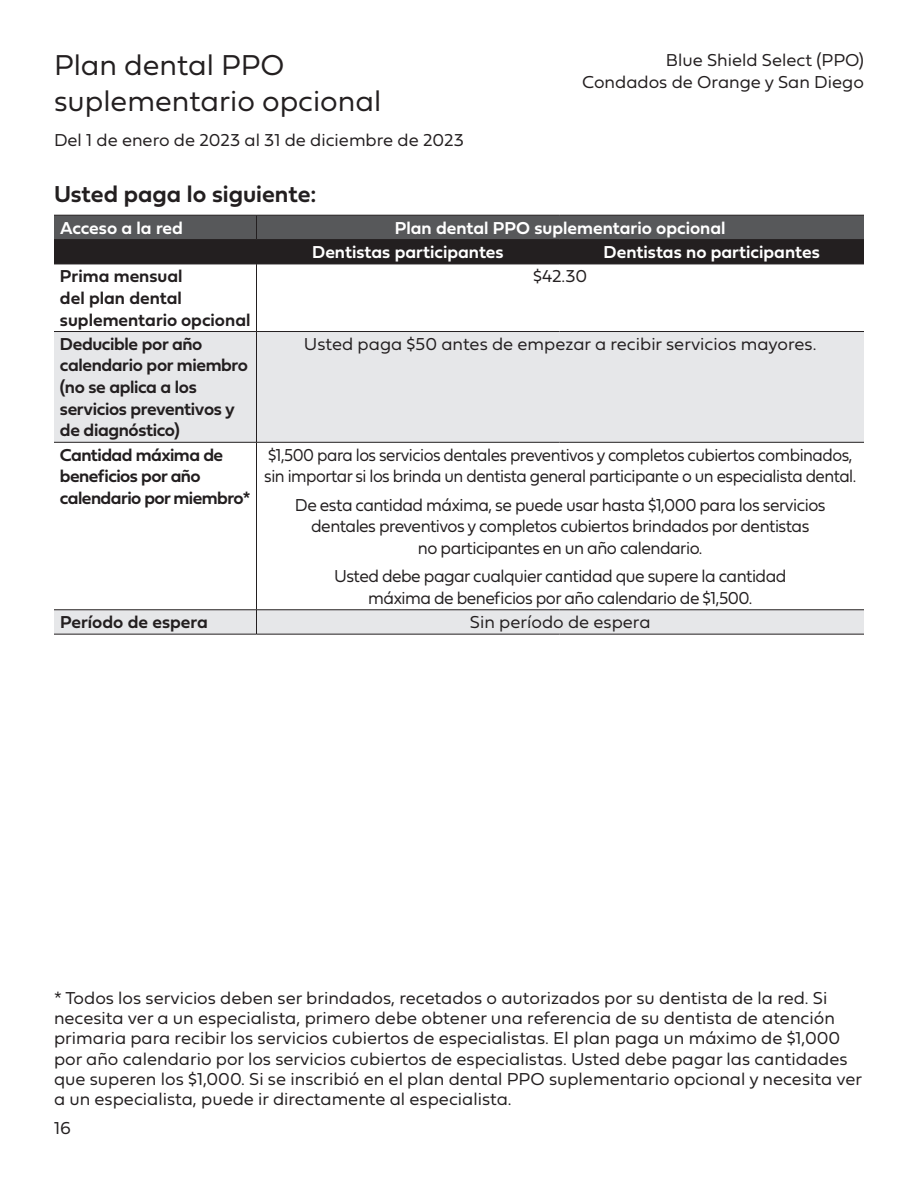
<style>
.page{position:relative;width:918px;height:1188px;background:#fff}
.page>*{position:absolute;margin:0;border:0;box-sizing:border-box;transform-origin:0 0}
.t1{font:30px/36px "Fieldwork Geo Light";color:#231f20}
.t2{font:24px "Fieldwork Geo Demibold";color:#231f20}
.t3{font:18px/20.2px "Fieldwork Geo Light";color:#231f20;text-align:right}
.t4{font:18px/21.6px "Fieldwork Geo Light";letter-spacing:-.03em;color:#231f20;text-align:center;scale:.95 1}
.t5{font:18px/21.6px "Fieldwork Geo Light";letter-spacing:-.03em;color:#231f20;scale:.93 1}
.t6{font:18px/21.6px "Fieldwork Geo Demibold";letter-spacing:-.02em;color:#231f20}
.t7{font:18px/24.3px "Fieldwork Geo Demibold";color:#fff}
.t8{font:18px/21.6px "Fieldwork Geo Demibold";color:#231f20}
</style>
<div class="page">
<svg style="left:54px;top:332px;width:810px;height:302px"></svg>
<svg style="left:54px;top:215px;width:810px;height:49px;background:#3c3a3b"></svg>
<hr style="left:54px;top:264px;width:202px;height:1px;background:#231f20">
<hr style="left:256px;top:264px;width:303px;height:1px;background:#231f20">
<hr style="left:256px;top:264px;width:1px;height:67px;background:#231f20">
<hr style="left:559px;top:264px;width:305px;height:1px;background:#231f20">
<hr style="left:54px;top:331px;width:202px;height:1px;background:#231f20">
<hr style="left:256px;top:331px;width:303px;height:1px;background:#231f20">
<hr style="left:256px;top:332px;width:1px;height:110px;background:#231f20">
<hr style="left:559px;top:331px;width:305px;height:1px;background:#231f20">
<hr style="left:54px;top:442px;width:202px;height:1px;background:#231f20">
<hr style="left:256px;top:442px;width:303px;height:1px;background:#231f20">
<hr style="left:256px;top:442px;width:1px;height:168px;background:#231f20">
<hr style="left:559px;top:442px;width:305px;height:1px;background:#231f20">
<hr style="left:54px;top:610px;width:202px;height:1px;background:#231f20">
<hr style="left:256px;top:610px;width:303px;height:1px;background:#231f20">
<svg style="left:256px;top:611px;width:1px;height:23px"></svg>
<hr style="left:559px;top:610px;width:305px;height:1px;background:#231f20">
<hr style="left:54px;top:634px;width:202px;height:1px;background:#231f20">
<hr style="left:256px;top:634px;width:303px;height:1px;background:#231f20">
<hr style="left:559px;top:634px;width:305px;height:1px;background:#231f20">
<h1 class="t1" style="left:54px;top:45px;width:329px">Plan dental PPO suplementario opcional</h1>
<p class="t3" style="left:54px;top:129px;width:411px">Del 1 de enero de 2023 al 31 de diciembre de 2023</p>
<p class="t3" style="left:582px;top:49px;width:283px;line-height:21.6px">Blue Shield Select (PPO)<br>Condados de Orange y San Diego</p>
<h2 class="t2" style="left:54px;top:175px;width:264px">Usted paga lo siguiente:</h2>
<p class="t7" style="left:60px;top:215px;width:125px">Acceso a la red</p>
<p class="t7" style="left:312px;top:215px;width:415px;text-indent:83px">Plan dental PPO suplementario opcional<br>Dentistas participantes</p>
<p class="t7" style="left:604px;top:239px;width:218px">Dentistas no participantes</p>
<p class="t8" style="left:60px;top:265px;width:192px">Prima mensual<br>del plan dental suplementario opcional</p>
<p class="t3" style="left:533px;top:265px;width:56px">$42.30</p>
<p class="t6" style="left:60px;top:332px;width:190px">Deducible por año calendario por miembro (no se aplica a los servicios preventivos y de diagnóstico)</p>
<p class="t3" style="left:304px;top:333px;width:514px">Usted paga $50 antes de empezar a recibir servicios mayores.</p>
<p class="t6" style="left:60px;top:443px;width:192px">Cantidad máxima de beneficios por año calendario por miembro*</p>
<p class="t5" style="left:264px;top:443px;width:638px">$1,500 para los servicios dentales preventivos y completos cubiertos combinados, sin importar si los brinda un dentista general participante o un especialista dental.</p>
<p class="t4" style="left:295px;top:493px;width:560px">De esta cantidad máxima, se puede usar hasta $1,000 para los servicios dentales preventivos y completos cubiertos brindados por dentistas<br>no participantes en un año calendario.</p>
<p class="t4" style="left:334px;top:565px;width:478px">Usted debe pagar cualquier cantidad que supere la cantidad máxima de beneficios por año calendario de $1,500.</p>
<p class="t8" style="left:60px;top:611px;width:149px">Período de espera</p>
<p class="t3" style="left:470px;top:611px;width:182px">Sin período de espera</p>
<p class="t3" style="left:54px;top:987px;width:810px;text-align:left">* Todos los servicios deben ser brindados, recetados o autorizados por su dentista de la red. Si necesita ver a un especialista, primero debe obtener una referencia de su dentista de atención primaria para recibir los servicios cubiertos de especialistas. El plan paga un máximo de $1,000 por año calendario por los servicios cubiertos de especialistas. Usted debe pagar las cantidades que superen los $1,000. Si se inscribió en el plan dental PPO suplementario opcional y necesita ver a un especialista, puede ir directamente al especialista.</p>
<p class="t3" style="left:54px;top:1117px;width:18px">16</p>
</div>
